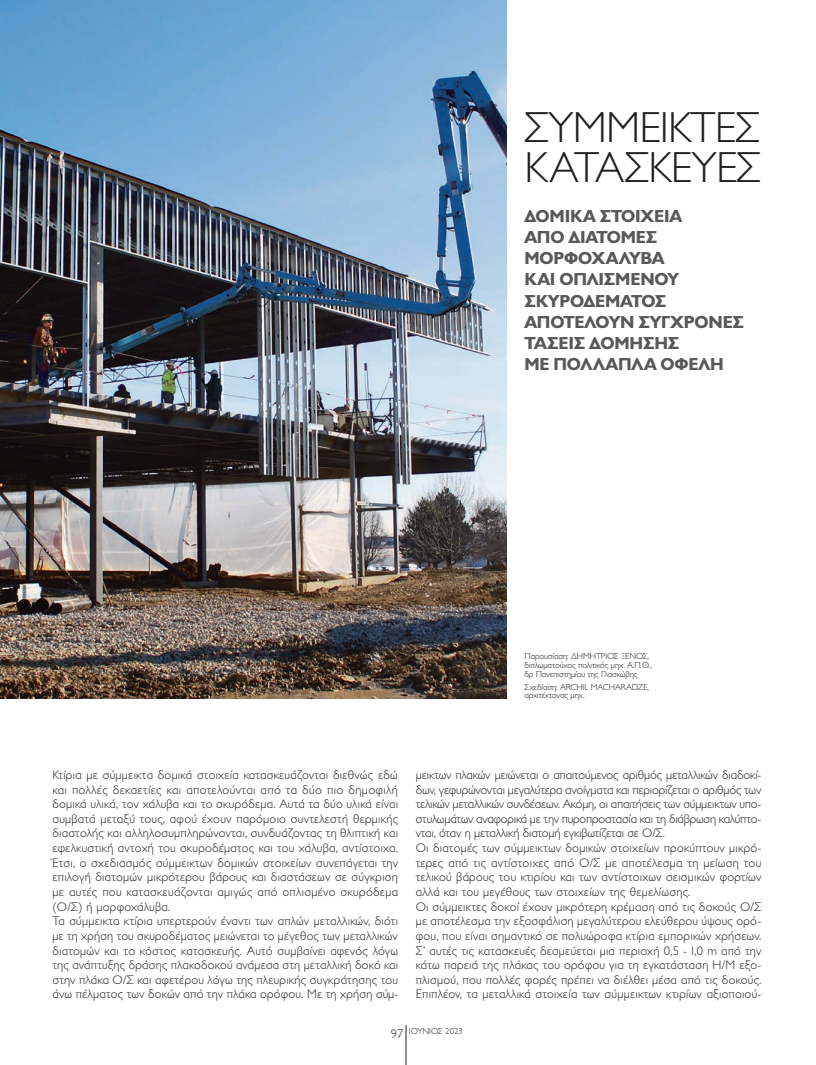
<style>
.page{position:relative;width:816px;height:1065px;background:#fff}
.page>*{position:absolute;margin:0;border:0;box-sizing:border-box;transform-origin:0 0}
.TITLOS_TEXNIKES{font:300 43.75px/40px "Gill Sans Hel";letter-spacing:-.02em;color:#231f20}
.EISAGOGIKO_TEXNIKES{font:700 17.5px/21.2px "Gill Sans Hel";letter-spacing:-.01em;color:#57585a}
.KEIMENO_TEXNIKES{font:300 12.5px/14.6px "Gill Sans Hel";letter-spacing:.02em;color:#231f20;text-align:justify}
.COPYRIGHT{font:300 8.75px/8.8px "Gill Sans Hel";letter-spacing:-.01em;color:#231f20}
.s1{font-size:12.5px}
</style>
<div class="page">
<hr style="left:406px;top:1024px;width:1px;height:40px;background:#231f20">
<img style="left:0;top:0;width:506px;height:698px">
<p class="TITLOS_TEXNIKES" style="left:524px;top:107px;width:238px">ΣΥΜΜΕΙΚΤΕΣ<br>ΚΑΤΑΣΚΕΥΕΣ</p>
<p class="EISAGOGIKO_TEXNIKES" style="left:524px;top:205px;width:221px">ΔΟΜΙΚΑ ΣΤΟΙΧΕΙΑ<br>ΑΠΟ ΔΙΑΤΟΜΕΣ<br>ΜΟΡΦΟΧΑΛΥΒΑ<br>ΚΑΙ ΟΠΛΙΣΜΕΝΟΥ<br>ΣΚΥΡΟΔΕΜΑΤΟΣ<br>ΑΠΟΤΕΛΟΥΝ ΣΥΓΧΡΟΝΕΣ<br>ΤΑΣΕΙΣ ΔΟΜΗΣΗΣ<br>ΜΕ ΠΟΛΛΑΠΛΑ ΟΦΕΛΗ</p>
<p class="COPYRIGHT" style="left:524px;top:652px;width:129px">Παρουσίαση: ΔΗΜΗΤΡΙΟΣ ΞΕΝΟΣ, διπλωματούχος πολιτικός μηχ. Α.Π.Θ., δρ Πανεπιστημίου της Γλασκώβης</p>
<p class="COPYRIGHT" style="left:524px;top:682px;width:126px">Σχεδίαση: ARCHIL MACHARADZE, αρχιτέκτονας μηχ.</p>
<p class="KEIMENO_TEXNIKES" style="left:52px;top:767px;width:347px">Κτίρια με σύμμεικτα δομικά στοιχεία κατασκευάζονται διεθνώς εδώ και πολλές δεκαετίες και αποτελούνται από τα δύο πιο δημοφιλή δομικά υλικά, τον χάλυβα και το σκυρόδεμα. Αυτά τα δύο υλικά είναι συμβατά μεταξύ τους, αφού έχουν παρόμοιο συντελεστή θερμικής διαστολής και αλληλοσυμπληρώνονται, συνδυάζοντας τη θλιπτική και εφελκυστική αντοχή του σκυροδέματος και του χάλυβα, αντίστοιχα.<br>Έτσι, ο σχεδιασμός σύμμεικτων δομικών στοιχείων συνεπάγεται την επιλογή διατομών μικρότερου βάρους και διαστάσεων σε σύγκριση με αυτές που κατασκευάζονται αμιγώς από οπλισμένο σκυρόδεμα (Ο/Σ) ή μορφοχάλυβα.</p>
<p class="KEIMENO_TEXNIKES" style="left:52px;top:913px;width:347px">Τα σύμμεικτα κτίρια υπερτερούν έναντι των απλών μεταλλικών, διότι με τη χρήση του σκυροδέματος μειώνεται το μέγεθος των μεταλλικών διατομών και το κόστος κατασκευής. Αυτό συμβαίνει αφενός λόγω της ανάπτυξης δράσης πλακοδοκού ανάμεσα στη μεταλλική δοκό και στην πλάκα Ο/Σ και αφετέρου λόγω της πλευρικής συγκράτησης του άνω πέλματος των δοκών από την πλάκα ορόφου. Με τη χρήση σύμ-</p>
<p class="KEIMENO_TEXNIKES" style="left:416px;top:767px;width:347px">μεικτων πλακών μειώνεται ο απαιτούμενος αριθμός μεταλλικών διαδοκί&shy;δων, γεφυρώνονται μεγαλύτερα ανοίγματα και περιορίζεται ο αριθμός των τελικών μεταλλικών συνδέσεων. Ακόμη, οι απαιτήσεις των σύμμεικτων υπο&shy;στυλωμάτων αναφορικά με την πυροπροστασία και τη διάβρωση καλύπτο&shy;νται, όταν η μεταλλική διατομή εγκιβωτίζεται σε Ο/Σ.</p>
<p class="KEIMENO_TEXNIKES" style="left:416px;top:840px;width:347px">Οι διατομές των σύμμεικτων δομικών στοιχείων προκύπτουν μικρό&shy;τερες από τις αντίστοιχες από Ο/Σ με αποτέλεσμα τη μείωση του τελικού βάρους του κτιρίου και των αντίστοιχων σεισμικών φορτίων αλλά και του μεγέθους των στοιχείων της θεμελίωσης.</p>
<p class="KEIMENO_TEXNIKES" style="left:416px;top:899px;width:347px">Οι σύμμεικτες δοκοί έχουν μικρότερη κρέμαση από τις δοκούς Ο/Σ με αποτέλεσμα την εξασφάλιση μεγαλύτερου ελεύθερου ύψους ορό&shy;φου, που είναι σημαντικό σε πολυώροφα κτίρια εμπορικών χρήσεων.<br>Σ’ αυτές τις κατασκευές δεσμεύεται μια περιοχή 0,5 - 1,0 m από την κάτω παρειά της πλάκας του ορόφου για τη εγκατάσταση Η/Μ εξο&shy;πλισμού, που πολλές φορές πρέπει να διέλθει μέσα από τις δοκούς.<br>Επιπλέον, τα μεταλλικά στοιχεία των σύμμεικτων κτιρίων αξιοποιού-</p>
<p class="COPYRIGHT" style="left:391px;top:1026px;width:73px"><span class="s1">97</span> ΙΟΥΝΙΟΣ 2023</p>
</div>
